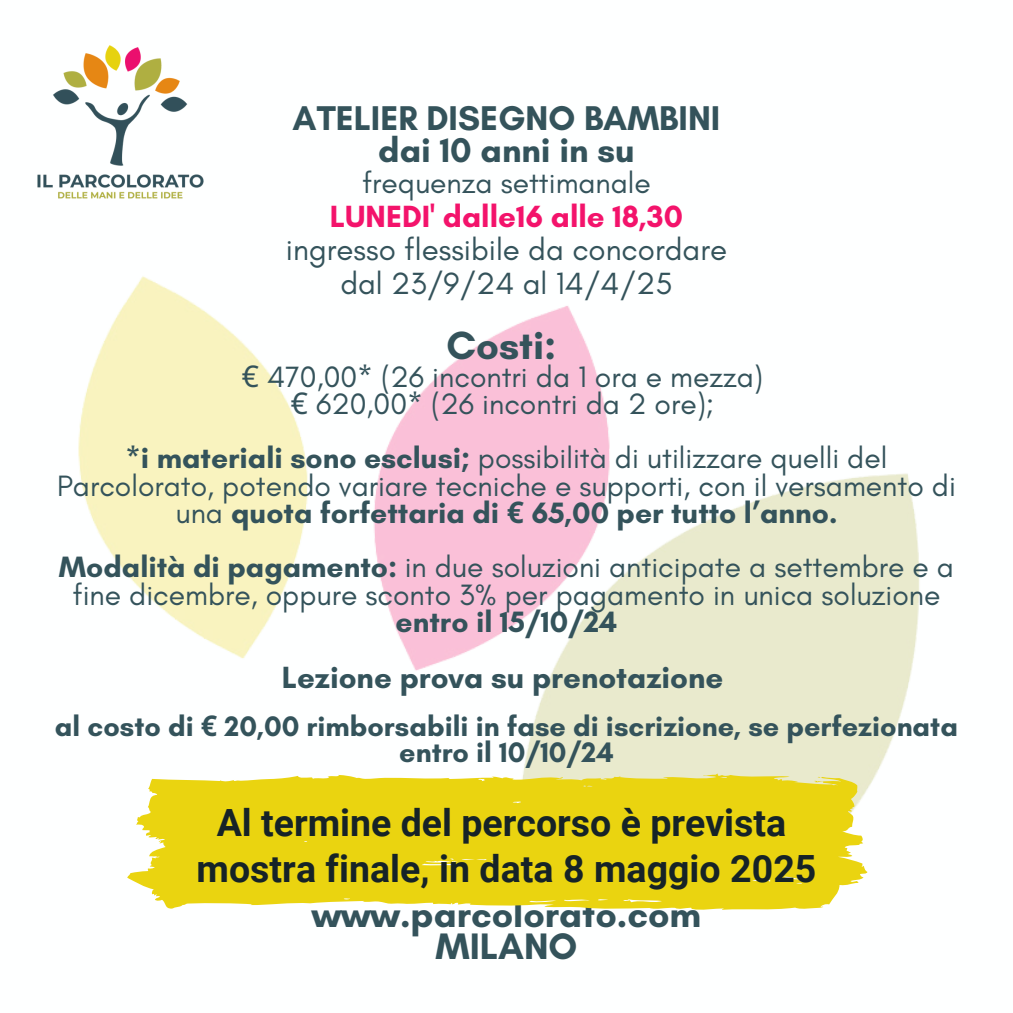
<style>
.page{position:relative;width:1013px;height:1013px;background:#fff}
.page>*{position:absolute;margin:0;border:0;box-sizing:border-box;transform-origin:0 0}
.t1{font:700 40px "Glacial Indifference";color:#34535b}
.t2{font:700 37.5px/46px "Roboto";color:#162327;text-align:center}
.t3{font:700 37.5px/31.9px "Glacial Indifference";color:#34535b;text-align:center}
.t4{font:700 35px "Glacial Indifference";color:#34535b}
.t5{font:31.25px "Glacial Indifference";color:#34535b}
.t6{font:700 31.25px "Glacial Indifference";color:#34535b}
.t7{font:700 31.25px "Glacial Indifference";color:#f3136b}
.t8{font:30px/27.2px "Glacial Indifference";color:#34535b;text-align:center}
.t9{font:700 28.75px/26.2px "Glacial Indifference";color:#34535b;text-align:center}
.s1{font-family:"Noto Sans"}
.s2{font-weight:700}
.s3{font-family:"Noto Sans";font-weight:700}
</style>
<div class="page">
<img style="left:78px;top:276px;width:842px;height:514px">
<img style="left:37px;top:45px;width:167px;height:154px">
<svg style="left:127px;top:773px;width:740px;height:137px;background:#ebd82c"></svg>
<p class="t4" style="left:293px;top:97px;width:429px">ATELIER DISEGNO BAMBINI</p>
<p class="t4" style="left:378px;top:128px;width:258px">dai 10 anni in su</p>
<p class="t8" style="left:362px;top:169px;width:290px">frequenza settimanale</p>
<p class="t7" style="left:330px;top:197px;width:354px">LUNEDI' dalle16 alle 18,30</p>
<p class="t5" style="left:286px;top:230px;width:443px">ingresso flessibile da concordare</p>
<p class="t5" style="left:340px;top:264px;width:334px">dal 23/9/24 al 14/4/25</p>
<p class="t1" style="left:446px;top:321px;width:112px">Costi:</p>
<p class="t8" style="left:242px;top:363px;width:523px"><span class="s1">€</span> 470,00* (26 incontri da 1 ora e mezza)</p>
<p class="t8" style="left:291px;top:390px;width:424px"><span class="s1">€</span> 620,00* (26 incontri da 2 ore);</p>
<p class="t8" style="left:57px;top:444px;width:900px"><span class="s2">*i materiali sono esclusi;</span> possibilità di utilizzare quelli del<br>Parcolorato, potendo variare tecniche e supporti, con il versamento di una <span class="s2">quota forfettaria di</span> <span class="s3">€</span> <span class="s2">65,00 per tutto l’anno.</span></p>
<p class="t8" style="left:59px;top:553px;width:896px"><span class="s2">Modalità di pagamento:</span> in due soluzioni anticipate a settembre e a fine dicembre, oppure sconto 3% per pagamento in unica soluzione <span class="s2">entro il 15/10/24</span></p>
<p class="t6" style="left:282px;top:658px;width:443px">Lezione prova su prenotazione</p>
<h2 class="t9" style="left:55px;top:712px;width:904px">al costo di <span class="s1">€</span> 20,00 rimborsabili in fase di iscrizione, se perfezionata entro il 10/10/24</h2>
<p class="t2" style="left:196px;top:800px;width:621px">Al termine del percorso è prevista mostra finale, in data 8 maggio 2025</p>
<p class="t3" style="left:312px;top:898px;width:391px">www.parcolorato.com<br>MILANO</p>
</div>
